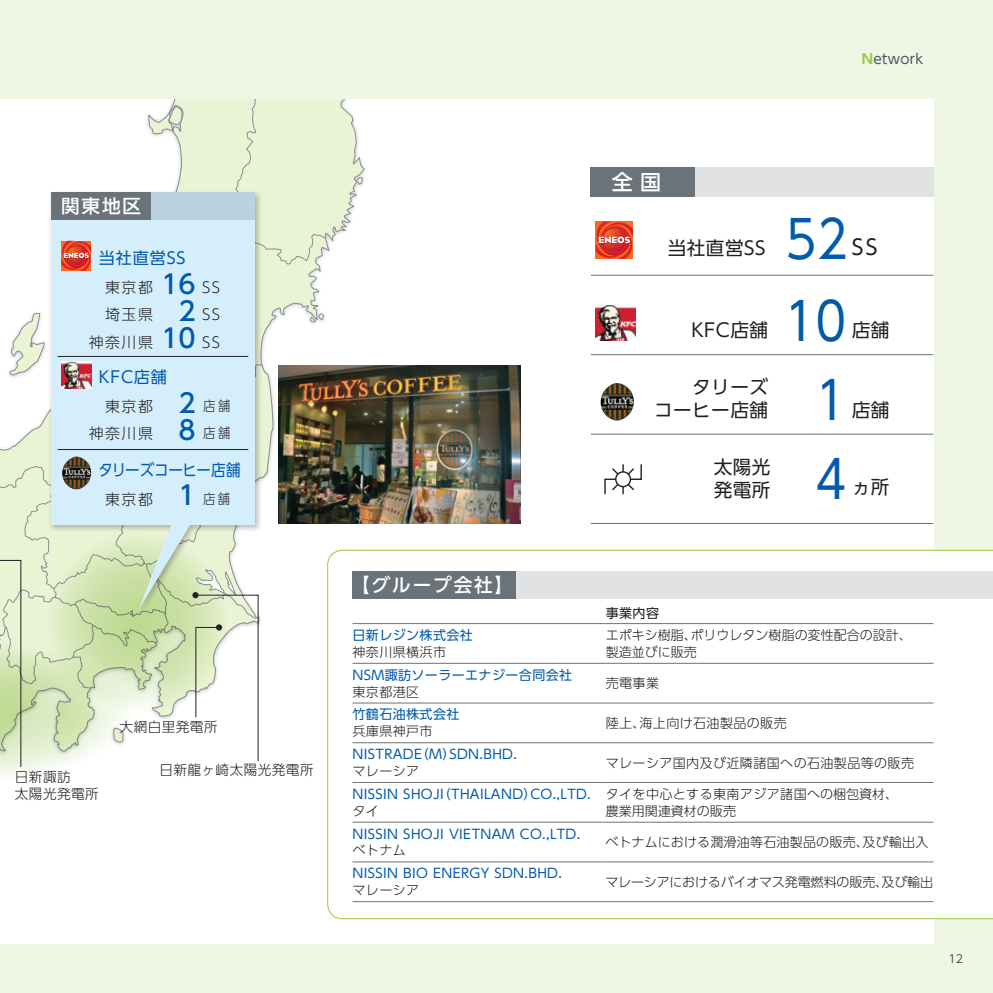
<style>
.page{position:relative;width:993px;height:993px;background:#fff}
.page>*{position:absolute;margin:0;border:0;box-sizing:border-box;transform-origin:0 0}
.t1{font:52.15px/80px "UD Shin Go Pro";color:#015aaa;text-align:center;scale:.9 1}
.t2{font:500 26.07px/27.3px "UD Shin Go Pro";color:#015aaa;text-align:right}
.t3{font:21px "UD Shin Go Pro";color:#231f20}
.t4{font:500 21px "UD Shin Go Pro";color:#fff}
.t5{font:18.55px/22.4px "UD Shin Go Pro";letter-spacing:.025em;color:#231f20;text-align:right}
.t6{font:500 18.55px "UD Shin Go Pro";letter-spacing:.1em;color:#fff}
.t7{font:16.1px "UD Shin Go Pro";letter-spacing:.035em;color:#015aaa}
.t8{font:16.1px "UD Shin Go Pro";letter-spacing:-.02em;color:#015aaa;scale:.9 1}
.t9{font:300 14.88px/27.3px "UD Shin Go Pro";letter-spacing:.1em;color:#231f20;text-align:right}
.t10{font:300 13.65px/17.3px "UD Shin Go Pro";letter-spacing:.03em;color:#231f20}
.t11{font:13.65px "UD Shin Go Pro";letter-spacing:.025em;color:#4d545a}
.t12{font:300 13.65px/27.3px "UD Shin Go Pro";letter-spacing:.03em;color:#231f20;scale:.9 1}
.t13{font:300 12.95px/16.8px "UD Shin Go Pro";letter-spacing:.015em;color:#231f20}
.t14{font:12.95px "UD Shin Go Pro";letter-spacing:.03em;color:#015aaa}
.t15{font:300 12.95px "UD Shin Go Pro";letter-spacing:-.015em;color:#231f20}
.t16{font:12.95px "UD Shin Go Pro";color:#231f20}
.t17{font:300 11.2px "UD Shin Go Pro";color:#231f20}
.s1{font-family:"UD Shin Go Pro De";font-weight:700;color:#99ca3b}
</style>
<div class="page">
<div style="left:0;top:0;width:992px;height:992px;background:#eff6e4"></div>
<div style="left:0;top:99px;width:933px;height:844px;background:#fff"></div>
<svg style="left:326px;top:99px;width:38px;height:425px"></svg>
<svg style="left:327px;top:549px;width:665px;height:370px"></svg>
<div style="left:671px;top:167px;width:262px;height:30px;background:#e1e2e4"></div>
<img style="left:326px;top:365px;width:194px;height:158px">
<svg style="left:595px;top:221px;width:37px;height:38px"></svg>
<img style="left:595px;top:304px;width:40px;height:36px">
<img style="left:600px;top:383px;width:33px;height:37px">
<hr style="left:590px;top:275px;width:343px;height:1px;background:#697379">
<hr style="left:590px;top:354px;width:343px;height:1px;background:#697379">
<hr style="left:590px;top:433px;width:343px;height:1px;background:#697379">
<hr style="left:590px;top:523px;width:343px;height:1px;background:#697379">
<svg style="left:0;top:99px;width:326px;height:676px"></svg>
<svg style="left:604px;top:464px;width:38px;height:31px"></svg>
<div style="left:590px;top:167px;width:104px;height:30px;background:#697379"></div>
<div style="left:433px;top:570px;width:559px;height:28px;background:#e1e2e4"></div>
<div style="left:352px;top:570px;width:164px;height:28px;background:#697379"></div>
<div style="left:51px;top:192px;width:203px;height:28px;background:#bbd3e0"></div>
<div style="left:51px;top:192px;width:99px;height:28px;background:#697379"></div>
<hr style="left:352px;top:662px;width:253px;height:1px;background:#697379">
<hr style="left:605px;top:662px;width:328px;height:1px;background:#697379">
<hr style="left:352px;top:702px;width:253px;height:1px;background:#697379">
<hr style="left:605px;top:702px;width:328px;height:1px;background:#697379">
<hr style="left:352px;top:742px;width:253px;height:1px;background:#697379">
<hr style="left:605px;top:742px;width:328px;height:1px;background:#697379">
<hr style="left:352px;top:781px;width:253px;height:1px;background:#697379">
<hr style="left:605px;top:781px;width:328px;height:1px;background:#697379">
<hr style="left:352px;top:821px;width:253px;height:1px;background:#697379">
<hr style="left:605px;top:821px;width:328px;height:1px;background:#697379">
<hr style="left:352px;top:861px;width:253px;height:1px;background:#697379">
<hr style="left:605px;top:861px;width:328px;height:1px;background:#697379">
<hr style="left:352px;top:900px;width:253px;height:1px;background:#697379">
<hr style="left:605px;top:900px;width:328px;height:1px;background:#697379">
<hr style="left:352px;top:623px;width:253px;height:1px;background:#697379">
<hr style="left:605px;top:623px;width:328px;height:1px;background:#697379">
<p class="t11" style="left:861px;top:48px;width:63px"><span class="s1">N</span>etwork</p>
<h3 class="t6" style="left:61px;top:191px;width:81px">関東地区</h3>
<p class="t7" style="left:99px;top:245px;width:88px">当社直営SS</p>
<p class="t9" style="left:89px;top:273px;width:65px">東京都埼玉県神奈川県</p>
<h2 class="t2" style="left:161px;top:269px;width:36px">16<br>2<br>10</h2>
<p class="t9" style="left:202px;top:273px;width:20px;text-align:justify">SS SS SS</p>
<p class="t7" style="left:99px;top:363px;width:70px">KFC店舗</p>
<p class="t9" style="left:89px;top:392px;width:65px">東京都神奈川県</p>
<h2 class="t2" style="left:178px;top:388px;width:19px;text-align:left">2<br>8</h2>
<p class="t12" style="left:203px;top:391px;width:32px">店舗店舗</p>
<p class="t8" style="left:98px;top:456px;width:159px">タリーズコーヒー店舗</p>
<p class="t9" style="left:105px;top:485px;width:49px">東京都</p>
<h2 class="t2" style="left:178px;top:481px;width:19px">1</h2>
<p class="t12" style="left:203px;top:484px;width:32px">店舗</p>
<p class="t10" style="left:15px;top:767px;width:85px">日新諏訪<br>太陽光発電所</p>
<p class="t10" style="left:120px;top:717px;width:99px">大網白里発電所</p>
<p class="t10" style="left:159px;top:760px;width:156px">日新龍ヶ崎太陽光発電所</p>
<h3 class="t4" style="left:611px;top:165px;width:51px">全 国</h3>
<h3 class="t5" style="left:667px;top:236px;width:99px">当社直営SS</h3>
<h3 class="t5" style="left:691px;top:318px;width:78px">KFC店舗</h3>
<h3 class="t5" style="left:653px;top:375px;width:115px">タリーズ<br>コーヒー店舗</h3>
<h3 class="t5" style="left:713px;top:455px;width:58px;text-align:left">太陽光発電所</h3>
<h1 class="t1" style="left:784px;top:197px;width:72px">52<br>10<br>1<br>4</h1>
<h3 class="t3" style="left:851px;top:230px;width:27px">SS</h3>
<h3 class="t5" style="left:851px;top:318px;width:39px">店舗</h3>
<h3 class="t5" style="left:851px;top:397px;width:39px">店舗</h3>
<h3 class="t5" style="left:851px;top:475px;width:39px">ヵ所</h3>
<h3 class="t6" style="left:351px;top:569px;width:163px">【グループ会社】</h3>
<p class="t14" style="left:352px;top:624px;width:135px">日新レジン株式会社　</p>
<p class="t13" style="left:352px;top:642px;width:95px">神奈川県横浜市</p>
<p class="t14" style="left:352px;top:664px;width:221px">NSM諏訪ソーラーエナジー合同会社</p>
<p class="t13" style="left:352px;top:682px;width:68px">東京都港区</p>
<p class="t14" style="left:352px;top:703px;width:108px">竹鶴石油株式会社</p>
<p class="t13" style="left:352px;top:722px;width:82px">兵庫県神戸市</p>
<p class="t14" style="left:352px;top:743px;width:166px">NISTRADE（M）SDN.BHD.</p>
<p class="t13" style="left:352px;top:762px;width:68px">マレーシア</p>
<p class="t14" style="left:352px;top:783px;width:240px">NISSIN SHOJI（THAILAND）CO.,LTD.</p>
<p class="t13" style="left:352px;top:801px;width:28px">タイ</p>
<p class="t14" style="left:352px;top:823px;width:229px">NISSIN SHOJI VIETNAM CO.,LTD.</p>
<p class="t13" style="left:352px;top:841px;width:55px">ベトナム</p>
<p class="t14" style="left:352px;top:862px;width:211px">NISSIN BIO ENERGY SDN.BHD.</p>
<p class="t13" style="left:352px;top:881px;width:68px">マレーシア</p>
<p class="t16" style="left:605px;top:602px;width:55px">事業内容</p>
<p class="t13" style="left:605px;top:626px;width:308px">エポキシ樹脂、ポリウレタン樹脂の変性配合の設計、製造並びに販売</p>
<p class="t13" style="left:605px;top:674px;width:55px">売電事業</p>
<p class="t13" style="left:605px;top:713px;width:182px">陸上、海上向け石油製品の販売</p>
<p class="t13" style="left:605px;top:753px;width:310px">マレーシア国内及び近隣諸国への石油製品等の販売</p>
<p class="t13" style="left:605px;top:784px;width:294px">タイを中心とする東南アジア諸国への梱包資材、農業用関連資材の販売</p>
<p class="t13" style="left:605px;top:833px;width:324px">ベトナムにおける潤滑油等石油製品の販売、及び輸出入</p>
<p class="t15" style="left:605px;top:871px;width:329px">マレーシアにおけるバイオマス発電燃料の販売、及び輸出</p>
<p class="t17" style="left:948px;top:949px;width:16px">12</p>
</div>
